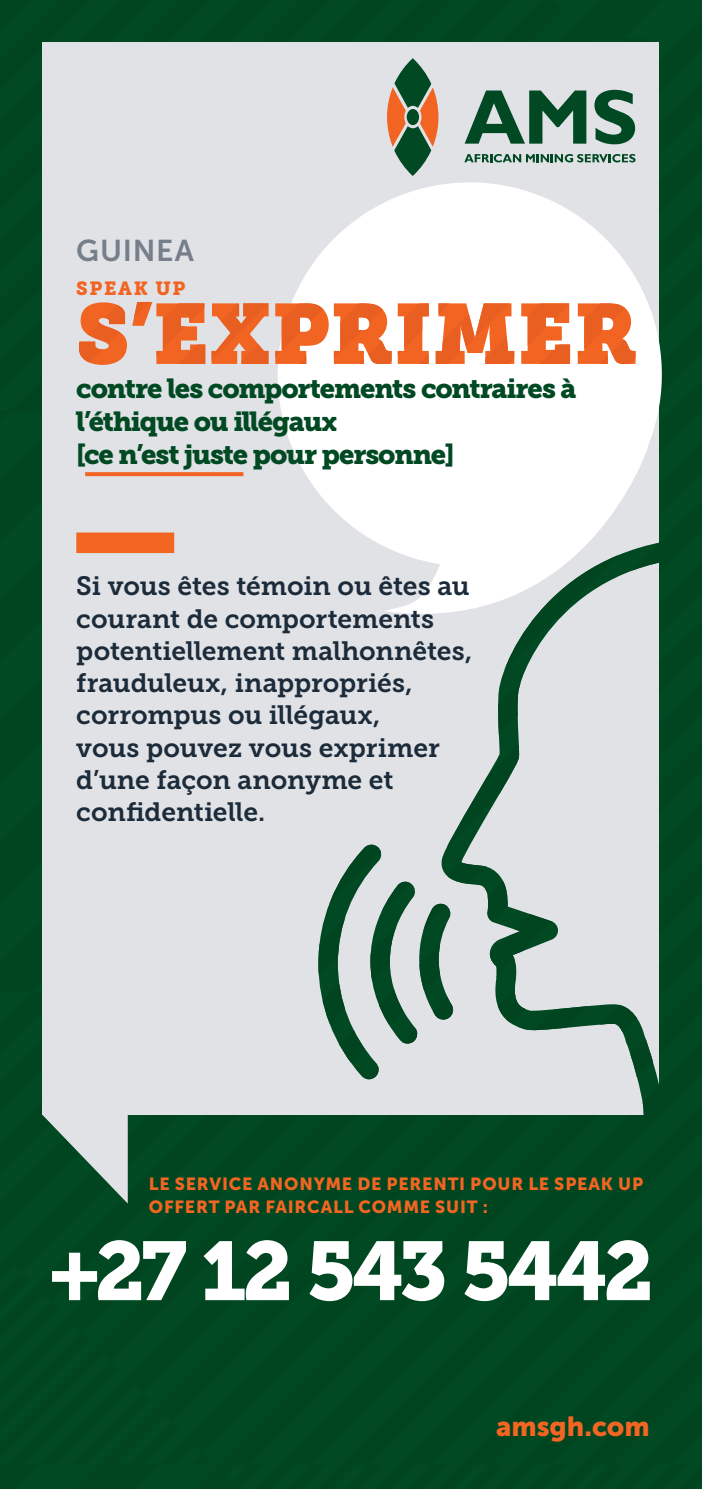
<style>
.page{position:relative;width:702px;height:1489px;background:#fff}
.page>*{position:absolute;margin:0;border:0;box-sizing:border-box;transform-origin:0 0}
.t1{font:82.5px "Museo Slab 900";letter-spacing:-.04em;color:#fff}
.t2{font:30px "Museo Sans 700";letter-spacing:.025em;color:#767e8a}
.t3{font:27.5px "Museo Sans 900";color:#f26522}
.t4{font:27.25px/32.8px "Museo Slab 900";letter-spacing:-.04em;color:#014923}
.t5{font:26.5px/32.2px "Museo Slab 700";letter-spacing:-.005em;color:#1c2b3a}
.t6{font:19px "Museo Slab 900";letter-spacing:.085em;color:#f26422}
.t7{font:17.5px/22.5px "Museo Sans 900";letter-spacing:.045em;color:#f26522}
</style>
<div class="page">
<div style="left:0;top:0;width:702px;height:411px;background:#004721"></div>
<div style="left:0;top:411px;width:702px;height:1053px;background:#004721"></div>
<div style="left:0;top:1229px;width:213px;height:235px;background:#004621"></div>
<div style="left:43px;top:43px;width:616px;height:1071px;background:#e0e2e6"></div>
<svg style="left:43px;top:1114px;width:85px;height:89px;background:#729585"></svg>
<svg style="left:319px;top:537px;width:383px;height:410px"></svg>
<svg style="left:318px;top:947px;width:384px;height:200px"></svg>
<svg style="left:278px;top:159px;width:407px;height:479px;fill:#fff"></svg>
<div style="left:76px;top:532px;width:98px;height:21px;background:#f26522"></div>
<svg style="left:85px;top:472px;width:158px;height:4px"></svg>
<svg style="left:79px;top:302px;width:556px;height:63px;background:#ef966f"></svg>
<svg style="left:387px;top:58px;width:51px;height:118px"></svg>
<div style="left:406px;top:109px;width:13px;height:16px;background:#014923;border-radius:50%"></div>
<svg style="left:464px;top:154px;width:171px;height:8px"></svg>
<svg style="left:464px;top:90px;width:122px;height:54px"></svg>
<svg style="left:594px;top:90px;width:41px;height:54px"></svg>
<div style="left:532px;top:0;width:170px;height:39px;background:#004822"></div>
<div style="left:0;top:1464px;width:702px;height:25px;background:#004621"></div>
<p class="t2" style="left:76px;top:234px;width:119px">GUINEA</p>
<p class="t6" style="left:76px;top:278px;width:111px">SPEAK UP</p>
<p class="t4" style="left:76px;top:372px;width:501px">contre les comportements contraires à l’éthique ou illégaux<br>[ce n’est juste pour personne]</p>
<p class="t5" style="left:76px;top:570px;width:397px">Si vous êtes témoin ou êtes au courant de comportements potentiellement malhonnêtes, frauduleux, inappropriés, corrompus ou illégaux,<br>vous pouvez vous exprimer d’une façon anonyme et confidentielle.</p>
<p class="t7" style="left:149px;top:1172px;width:495px">LE SERVICE ANONYME DE PERENTI POUR LE SPEAK UP<br>OFFERT PAR FAIRCALL COMME SUIT :</p>
<p class="t1" style="left:49px;top:1223px;width:606px">+27 12 543 5442</p>
<p class="t3" style="left:496px;top:1410px;width:155px">amsgh.com</p>
</div>
